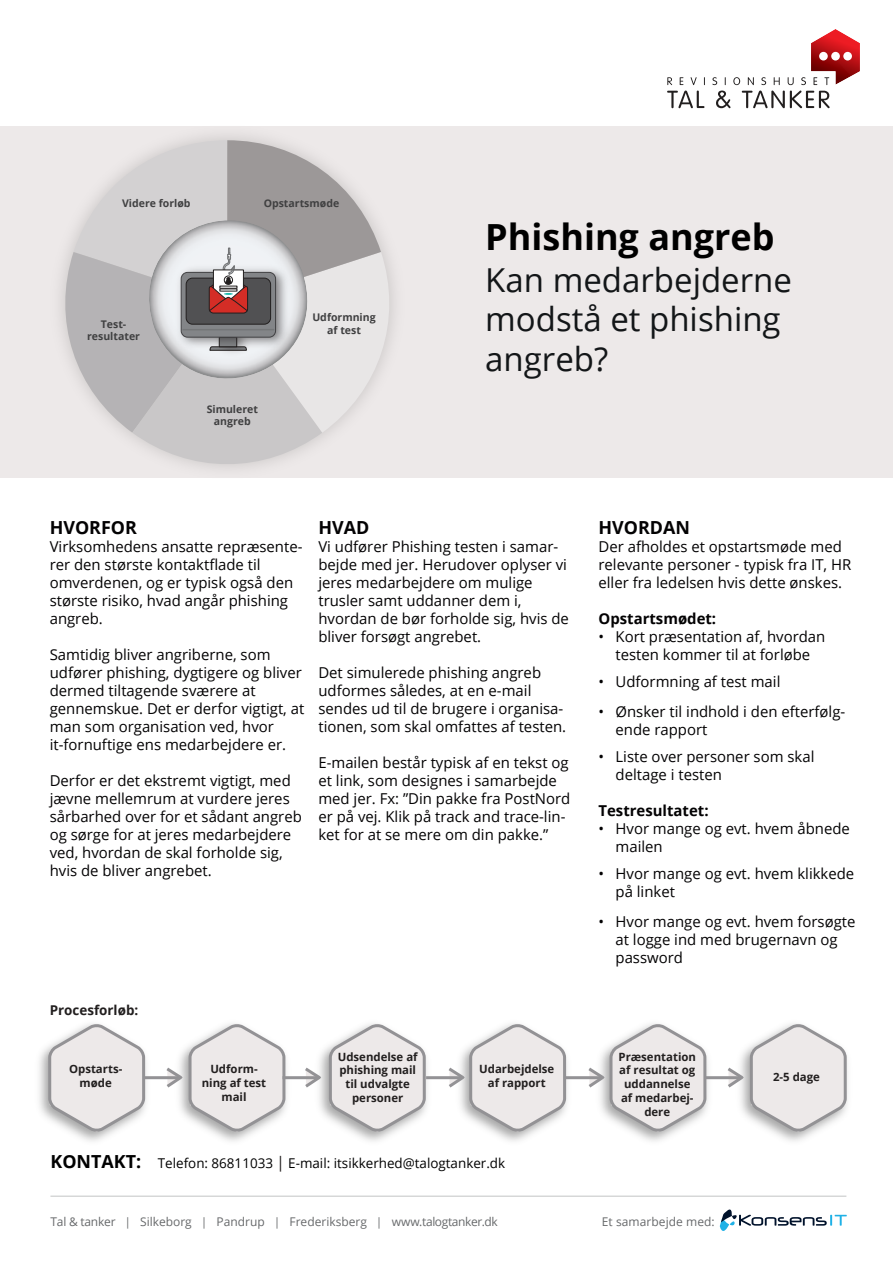
<style>
.page{position:relative;width:893px;height:1263px;background:#fff}
.page>*{position:absolute;margin:0;border:0;box-sizing:border-box;transform-origin:0 0}
.t1{font:700 36px "Open Sans";color:#000}
.t2{font:33px/39.6px "Open Sans";color:#131618}
.t3{font:700 18px "Open Sans";color:#030203}
.t4{font:15px/18px "Open Sans";color:#030203}
.t5{font:700 15px "Open Sans";color:#030203}
.t6{font:13.5px "Open Sans";color:#000}
.t7{font:700 13.5px "Open Sans";color:#221f1f}
.t8{font:12px "Open Sans";color:#67696b}
.t9{font:700 11.4px/13.6px "Open Sans";color:#221f1f;text-align:center}
.t10{font:700 10.5px/12.6px "Open Sans";color:#404041;text-align:center}
.s1{font-weight:700;font-size:18px}
.s2{font-family:"Calibri";font-size:16.5px;color:#221f1f}
.s3{font-family:"Calibri"}
</style>
<div class="page">
<div style="left:0;top:126px;width:893px;height:352px;background:#ede9e9"></div>
<svg style="left:667px;top:77px;width:5px;height:8px"></svg>
<svg style="left:680px;top:77px;width:3px;height:8px"></svg>
<svg style="left:691px;top:77px;width:6px;height:8px"></svg>
<svg style="left:712px;top:77px;width:5px;height:8px"></svg>
<svg style="left:733px;top:77px;width:7px;height:8px"></svg>
<svg style="left:748px;top:77px;width:6px;height:8px"></svg>
<svg style="left:761px;top:77px;width:5px;height:8px"></svg>
<svg style="left:774px;top:77px;width:6px;height:8px"></svg>
<svg style="left:788px;top:77px;width:6px;height:8px"></svg>
<svg style="left:801px;top:77px;width:5px;height:8px"></svg>
<svg style="left:667px;top:91px;width:37px;height:17px"></svg>
<svg style="left:716px;top:91px;width:14px;height:17px"></svg>
<svg style="left:742px;top:91px;width:88px;height:17px"></svg>
<img style="left:811px;top:29px;width:49px;height:56px">
<div style="left:819px;top:52px;width:9px;height:8px;background:#fff;border-radius:50%"></div>
<div style="left:831px;top:52px;width:9px;height:8px;background:#fff;border-radius:50%"></div>
<div style="left:843px;top:52px;width:9px;height:8px;background:#fff;border-radius:50%"></div>
<hr style="left:50px;top:1195px;width:796px;height:2px;background:#c9cbca">
<svg style="left:720px;top:1209px;width:127px;height:22px"></svg>
<img style="left:39px;top:1048px;width:115px;height:93px">
<svg style="left:47px;top:1024px;width:100px;height:111px"></svg>
<svg style="left:585px;top:1021px;width:123px;height:114px"></svg>
<hr style="left:566px;top:1076px;width:34px;height:3px;background:#939295">
<svg style="left:724px;top:1021px;width:124px;height:114px"></svg>
<hr style="left:705px;top:1076px;width:34px;height:3px;background:#939295">
<svg style="left:445px;top:1021px;width:123px;height:114px"></svg>
<hr style="left:426px;top:1076px;width:34px;height:3px;background:#939295">
<svg style="left:302px;top:1021px;width:125px;height:114px"></svg>
<hr style="left:283px;top:1076px;width:34px;height:3px;background:#939295">
<svg style="left:163px;top:1023px;width:124px;height:174px"></svg>
<hr style="left:144px;top:1076px;width:34px;height:3px;background:#939295">
<svg style="left:60px;top:140px;width:334px;height:329px"></svg>
<p class="t10" style="left:122px;top:198px;width:70px">Videre forløb</p>
<p class="t10" style="left:264px;top:198px;width:77px">Opstartsmøde</p>
<p class="t10" style="left:87px;top:318px;width:54px">Test&shy;resultater</p>
<p class="t10" style="left:207px;top:404px;width:53px">Simuleret angreb</p>
<p class="t10" style="left:312px;top:312px;width:65px">Udformning af test</p>
<h1 class="t1" style="left:485px;top:223px;width:291px">Phishing angreb</h1>
<h2 class="t2" style="left:485px;top:262px;width:308px">Kan medarbejderne modstå et phishing angreb?</h2>
<p class="t3" style="left:50px;top:520px;width:89px">HVORFOR</p>
<p class="t4" style="left:50px;top:539px;width:254px">Virksomhedens ansatte repræsente&shy;rer den største kontaktflade til omverdenen, og er typisk også den største risiko, hvad angår phishing angreb.</p>
<p class="t4" style="left:50px;top:647px;width:256px">Samtidig bliver angriberne, som udfører phishing, dygtigere og bliver dermed tiltagende sværere at gennemskue. Det er derfor vigtigt, at man som organisation ved, hvor it-fornuftige ens medarbejdere er.</p>
<p class="t4" style="left:50px;top:773px;width:254px">Derfor er det ekstremt vigtigt, med jævne mellemrum at vurdere jeres sårbarhed over for et sådant angreb og sørge for at jeres medarbejdere ved, hvordan de skal forholde sig, hvis de bliver angrebet.</p>
<p class="t3" style="left:318px;top:520px;width:52px">HVAD</p>
<p class="t4" style="left:318px;top:539px;width:252px">Vi udfører Phishing testen i samar&shy;bejde med jer. Herudover oplyser vi jeres medarbejdere om mulige trusler samt uddanner dem i, hvordan de bør forholde sig, hvis de bliver forsøgt angrebet.</p>
<p class="t4" style="left:318px;top:665px;width:249px">Det simulerede phishing angreb udformes således, at en e-mail sendes ud til de brugere i organisa&shy;tionen, som skal omfattes af testen.</p>
<p class="t4" style="left:318px;top:755px;width:253px">E-mailen består typisk af en tekst og et link, som designes i samarbejde med jer. Fx: ”Din pakke fra PostNord er på vej. Klik på track and trace-lin&shy;ket for at se mere om din pakke.”</p>
<p class="t3" style="left:598px;top:520px;width:93px">HVORDAN</p>
<p class="t4" style="left:598px;top:539px;width:254px">Der afholdes et opstartsmøde med relevante personer - typisk fra IT, HR eller fra ledelsen hvis dette ønskes.</p>
<p class="t5" style="left:598px;top:612px;width:119px">Opstartsmødet:</p>
<p class="t4" style="left:598px;top:629px;width:228px;text-align:center">ï Kort præsentation af, hvordan testen kommer til at forløbe</p>
<p class="t4" style="left:598px;top:668px;width:248px;line-height:30px">ï Udformning af test mail<br>ï Ønsker til indhold i den efterfølg-</p>
<p class="t4" style="left:598px;top:717px;width:217px;line-height:27px;text-indent:17px">ende rapport<br>ï Liste over personer som skal</p>
<p class="t4" style="left:615px;top:767px;width:108px">deltage i testen</p>
<p class="t5" style="left:598px;top:804px;width:112px">Testresultatet:</p>
<p class="t4" style="left:615px;top:821px;width:236px;text-indent:-17px">ï Hvor mange og evt. hvem åbnede mailen</p>
<p class="t4" style="left:615px;top:866px;width:240px;text-indent:-17px">ï Hvor mange og evt. hvem klikkede på linket</p>
<p class="t4" style="left:615px;top:914px;width:241px;text-indent:-17px">ï Hvor mange og evt. hvem forsøgte at logge ind med brugernavn og password</p>
<p class="t7" style="left:50px;top:1005px;width:90px">Procesforløb:</p>
<p class="t9" style="left:69px;top:1063px;width:55px">Opstarts&shy;møde</p>
<p class="t9" style="left:202px;top:1063px;width:66px">Udform&shy;ning af test mail</p>
<p class="t9" style="left:338px;top:1051px;width:81px">Udsendelse af phishing mail til udvalgte personer</p>
<p class="t9" style="left:618px;top:1051px;width:79px">Præsentation af resultat og uddannelse af medarbej&shy;dere</p>
<p class="t9" style="left:479px;top:1063px;width:77px">Udarbejdelse af rapport</p>
<p class="t9" style="left:773px;top:1071px;width:48px">2-5 dage</p>
<p class="t6" style="left:50px;top:1157px;width:456px"><span class="s1">KONTAKT:</span> Telefon: 86811033 <span class="s2">│</span> E-mail: itsikkerhed@talogtanker.dk</p>
<p class="t8" style="left:50px;top:1216px;width:449px">Tal &amp; tanker <span class="s3">│</span> Silkeborg <span class="s3">│</span> Pandrup <span class="s3">│</span> Frederiksberg <span class="s3">│</span> www.talogtanker.dk</p>
<p class="t8" style="left:602px;top:1216px;width:114px">Et samarbejde med:</p>
</div>
